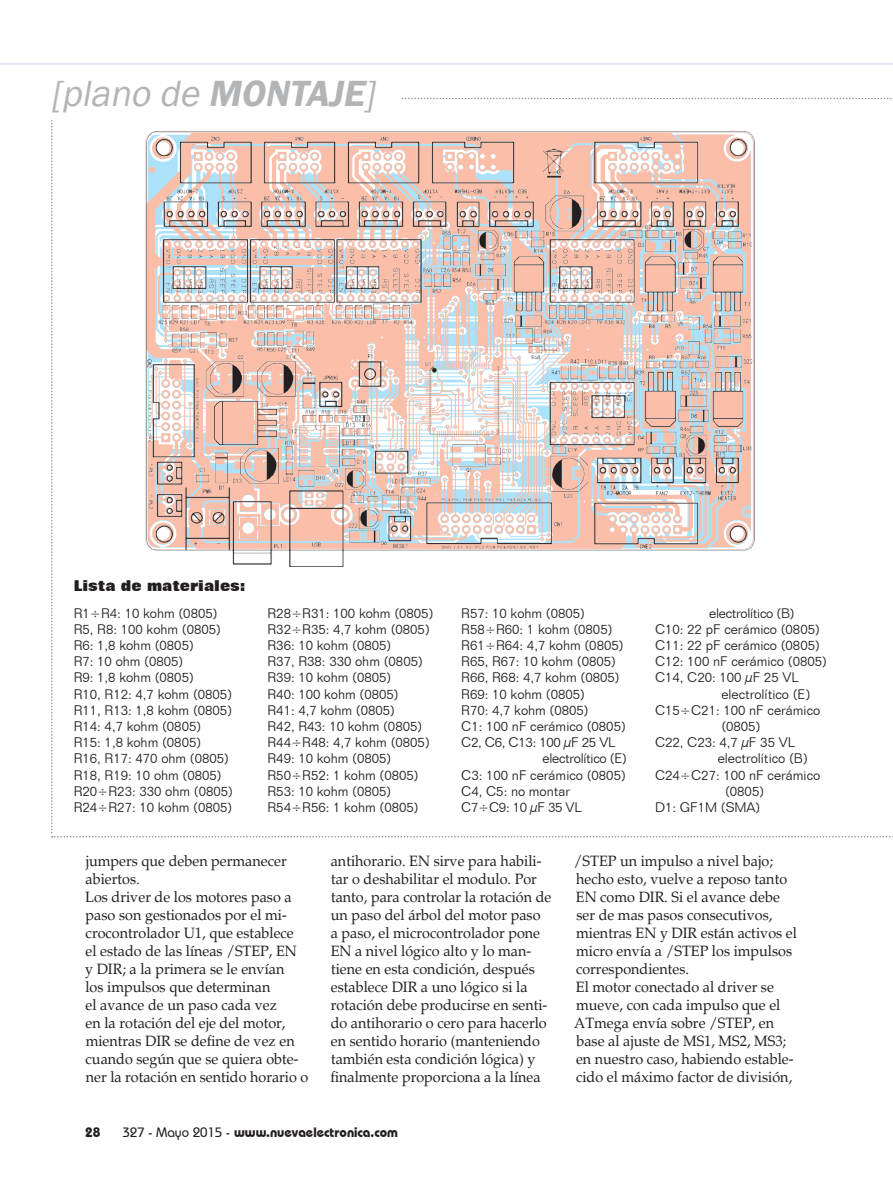
<style>
.page{position:relative;width:893px;height:1191px;background:#fff}
.page>*{position:absolute;margin:0;border:0;box-sizing:border-box;transform-origin:0 0}
.t1{font:italic 37.5px "Franklin Gothic";color:#b2b4b6}
.t2{font:15px/18px "Palatino";color:#231f20;scale:.96 1}
.t3{font:800 15px "Folio BT";color:#231f20}
.t4{font:300 13.5px/16.2px "Folio BT";color:#231f20}
.t5{font:300 13.5px "Folio BT";letter-spacing:-.02em;color:#231f20}
.t6{font:700 13.5px "Bauhaus IT Cby BT";color:#231f20}
.s1{font-weight:600}
.s2{font-weight:500}
</style>
<div class="page">
<img style="left:145px;top:131px;width:610px;height:435px">
<hr style="left:0;top:63px;width:893px;height:1px;background:#817fbc">
<h1 class="t1" style="left:51px;top:70px;width:334px">[plano de <span class="s1">MONTAJE</span>]</h1>
<p class="t3" style="left:74px;top:576px;width:174px">Lista de materiales:</p>
<p class="t4" style="left:74px;top:604px;width:161px">R1÷R4: 10 kohm (0805)<br>R5, R8: 100 kohm (0805)<br>R6: 1,8 kohm (0805)<br>R7: 10 ohm (0805)<br>R9: 1,8 kohm (0805)<br>R10, R12: 4,7 kohm (0805)<br>R11, R13: 1,8 kohm (0805)<br>R14: 4,7 kohm (0805)<br>R15: 1,8 kohm (0805)<br>R16, R17: 470 ohm (0805)<br>R18, R19: 10 ohm (0805)<br>R20÷R23: 330 ohm (0805)<br>R24÷R27: 10 kohm (0805)</p>
<p class="t4" style="left:267px;top:604px;width:168px">R28÷R31: 100 kohm (0805)<br>R32÷R35: 4,7 kohm (0805)<br>R36: 10 kohm (0805)<br>R37, R38: 330 ohm (0805)<br>R39: 10 kohm (0805)<br>R40: 100 kohm (0805)<br>R41: 4,7 kohm (0805)<br>R42, R43: 10 kohm (0805)<br>R44÷R48: 4,7 kohm (0805)<br>R49: 10 kohm (0805)<br>R50÷R52: 1 kohm (0805)<br>R53: 10 kohm (0805)<br>R54÷R56: 1 kohm (0805)</p>
<p class="t4" style="left:461px;top:604px;width:125px">R57: 10 kohm (0805)</p>
<p class="t4" style="left:461px;top:621px;width:153px">R58÷R60: 1 kohm (0805)</p>
<p class="t4" style="left:461px;top:637px;width:164px">R61÷R64: 4,7 kohm (0805)</p>
<p class="t4" style="left:461px;top:653px;width:156px">R65, R67: 10 kohm (0805)</p>
<p class="t4" style="left:461px;top:669px;width:160px">R66, R68: 4,7 kohm (0805)</p>
<p class="t4" style="left:461px;top:685px;width:125px">R69: 10 kohm (0805)</p>
<p class="t4" style="left:461px;top:702px;width:129px">R70: 4,7 kohm (0805)</p>
<p class="t4" style="left:461px;top:718px;width:166px">C1: 100 nF cerámico (0805)</p>
<p class="t5" style="left:461px;top:734px;width:156px">C2, C6, C13: 100 µF 25 VL</p>
<p class="t5" style="left:543px;top:750px;width:86px">electrolítico (E)</p>
<p class="t4" style="left:461px;top:766px;width:166px">C3: 100 nF cerámico (0805)</p>
<p class="t4" style="left:461px;top:783px;width:111px">C4, C5: no montar</p>
<p class="t5" style="left:461px;top:799px;width:122px">C7÷C9: 10 µF 35 VL</p>
<p class="t5" style="left:709px;top:604px;width:87px">electrolítico (B)</p>
<p class="t4" style="left:655px;top:621px;width:166px">C10: 22 pF cerámico (0805)</p>
<p class="t4" style="left:655px;top:637px;width:166px">C11: 22 pF cerámico (0805)</p>
<p class="t4" style="left:655px;top:653px;width:174px">C12: 100 nF cerámico (0805)</p>
<p class="t4" style="left:655px;top:669px;width:145px">C14, C20: 100 µF 25 VL</p>
<p class="t4" style="left:721px;top:685px;width:91px">electrolítico (E)</p>
<p class="t4" style="left:655px;top:702px;width:167px">C15÷C21: 100 nF cerámico</p>
<p class="t4" style="left:721px;top:718px;width:41px">(0805)</p>
<p class="t4" style="left:655px;top:734px;width:142px">C22, C23: 4,7 µF 35 VL</p>
<p class="t4" style="left:718px;top:750px;width:92px">electrolítico (B)</p>
<p class="t4" style="left:655px;top:766px;width:167px">C24÷C27: 100 nF cerámico</p>
<p class="t4" style="left:725px;top:783px;width:41px">(0805)</p>
<p class="t4" style="left:655px;top:799px;width:107px">D1: GF1M (SMA)</p>
<p class="t2" style="left:85px;top:852px;width:234px">jumpers que deben permanecer abiertos.<br>Los driver de los motores paso a paso son gestionados por el mi&shy;crocontrolador U1, que establece<br>el estado de las líneas /STEP, EN<br>y DIR; a la primera se le envían<br>los impulsos que determinan<br>el avance de un paso cada vez<br>en la rotación del eje del motor, mientras DIR se define de vez en cuando según que se quiera obte&shy;ner la rotación en sentido horario o</p>
<p class="t2" style="left:330px;top:852px;width:232px">antihorario. EN sirve para habili&shy;tar o deshabilitar el modulo. Por tanto, para controlar la rotación de un paso del árbol del motor paso<br>a paso, el microcontrolador pone EN a nivel lógico alto y lo man&shy;tiene en esta condición, después establece DIR a uno lógico si la rotación debe producirse en senti&shy;do antihorario o cero para hacerlo en sentido horario (manteniendo también esta condición lógica) y finalmente proporciona a la línea</p>
<p class="t2" style="left:574px;top:852px;width:234px">/STEP un impulso a nivel bajo; hecho esto, vuelve a reposo tanto<br>EN como DIR. Si el avance debe ser de mas pasos consecutivos, mientras EN y DIR están activos el micro envía a /STEP los impulsos correspondientes.<br>El motor conectado al driver se mueve, con cada impulso que el<br>ATmega envía sobre /STEP, en base al ajuste de MS1, MS2, MS3; en nuestro caso, habiendo estable&shy;cido el máximo factor de división,</p>
<p class="t6" style="left:85px;top:1124px;width:17px">28</p>
<p class="t6" style="left:122px;top:1124px;width:277px"><span class="s2">327 - Mayo 2015 -</span> www.nuevaelectronica.com</p>
</div>
